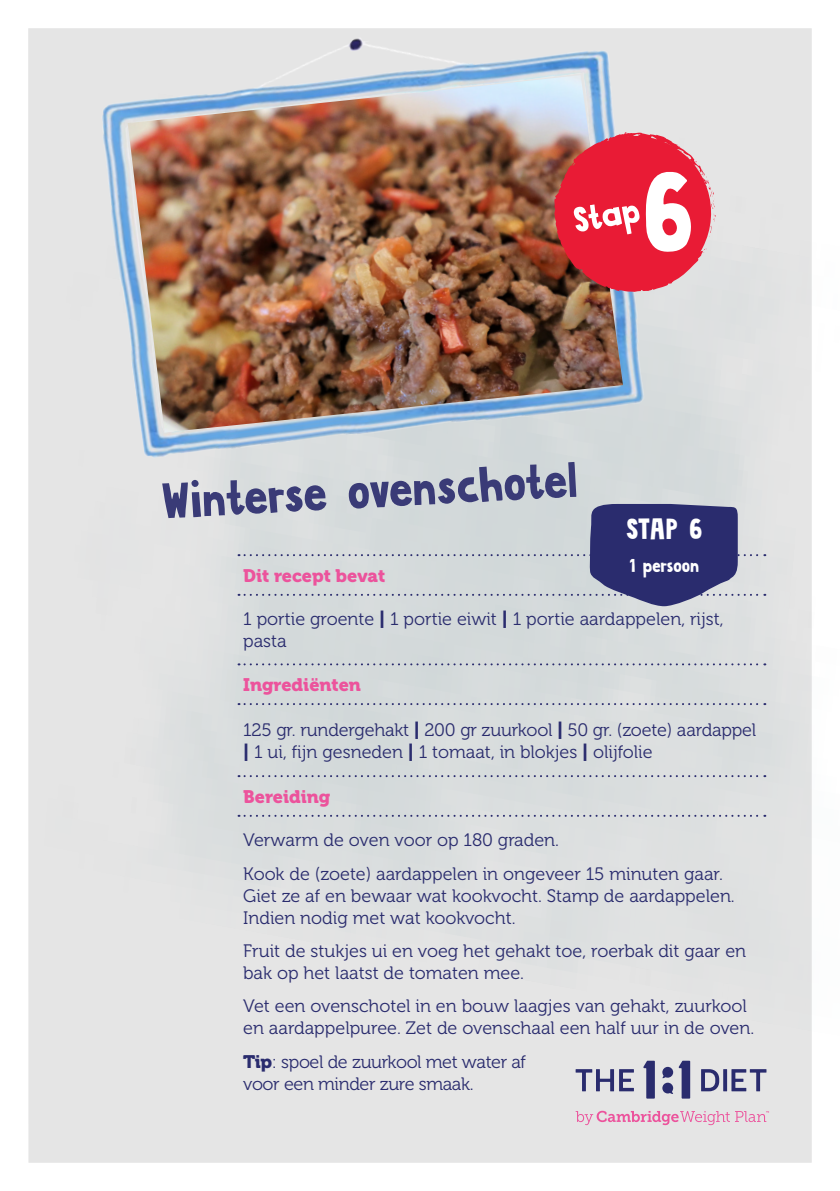
<style>
.page{position:relative;width:840px;height:1191px;background:#fff}
.page>*{position:absolute;margin:0;border:0;box-sizing:border-box;transform-origin:0 0}
.t1{font:700 110.2px "Aniara";color:#fff}
.Stappen{font:700 48px "Aniara";color:#3a3b77}
.sub_titel_recept{font:700 28px "Aniara";color:#fff}
.Bodytekst{font:18px/22px "Museo 300";color:#2a2c6e}
.Bodytekst-2{font:18px/22px "Museo 300";letter-spacing:-.02em;color:#2a2c6e}
.Body_PURPLE{font:18px "Museo 900";color:#ec539c}
.sub_titel_recept-2{font:700 18px "Aniara";color:#fff}
.s1{font-family:"Museo 900"}
</style>
<div class="page">
<img style="left:28px;top:28px;width:784px;height:1135px">
<svg style="left:238px;top:663px;width:527px;height:2px"></svg>
<svg style="left:238px;top:703px;width:527px;height:2px"></svg>
<svg style="left:238px;top:775px;width:527px;height:2px"></svg>
<svg style="left:238px;top:815px;width:527px;height:2px"></svg>
<img style="left:74px;top:28px;width:593px;height:461px">
<img style="left:128px;top:75px;width:494px;height:357px">
<svg style="left:546px;top:125px;width:175px;height:175px;background:#d6515e"></svg>
<svg style="left:238px;top:504px;width:527px;height:102px;background:#aaafc0"></svg>
<svg style="left:700px;top:1069px;width:18px;height:22px"></svg>
<svg style="left:722px;top:1069px;width:4px;height:22px"></svg>
<svg style="left:731px;top:1069px;width:35px;height:22px"></svg>
<svg style="left:678px;top:1060px;width:11px;height:38px"></svg>
<svg style="left:642px;top:1060px;width:12px;height:38px"></svg>
<svg style="left:662px;top:1066px;width:10px;height:28px"></svg>
<svg style="left:575px;top:1069px;width:58px;height:22px"></svg>
<svg style="left:575px;top:1110px;width:193px;height:15px;background:#e6c1d3"></svg>
<p class="t1" style="left:641px;top:142px;width:55px">6</p>
<p class="Stappen" style="left:160px;top:470px;width:417px;rotate:-3deg">Winterse ovenschotel</p>
<p class="sub_titel_recept" style="left:625px;top:511px;width:78px">STAP 6</p>
<p class="sub_titel_recept-2" style="left:629px;top:554px;width:71px">1 persoon</p>
<p class="Body_PURPLE" style="left:243px;top:565px;width:143px">Dit recept bevat</p>
<p class="Bodytekst" style="left:243px;top:608px;width:482px">1 portie groente <span class="s1">|</span> 1 portie eiwit <span class="s1">|</span> 1 portie aardappelen, rijst, pasta</p>
<p class="Body_PURPLE" style="left:243px;top:674px;width:119px">Ingrediënten</p>
<p class="Bodytekst" style="left:243px;top:719px;width:514px">125 gr. rundergehakt <span class="s1">|</span> 200 gr zuurkool <span class="s1">|</span> 50 gr. (zoete) aardappel <span class="s1">|</span> 1 ui, fijn gesneden <span class="s1">|</span> 1 tomaat, in blokjes <span class="s1">|</span> olijfolie</p>
<p class="Body_PURPLE" style="left:243px;top:786px;width:89px">Bereiding</p>
<p class="Bodytekst" style="left:243px;top:829px;width:317px">Verwarm de oven voor op 180 graden.</p>
<p class="Bodytekst" style="left:243px;top:863px;width:493px">Kook de (zoete) aardappelen in ongeveer 15 minuten gaar.<br>Giet ze af en bewaar wat kookvocht. Stamp de aardappelen.<br>Indien nodig met wat kookvocht.</p>
<p class="Bodytekst" style="left:243px;top:940px;width:504px">Fruit de stukjes ui en voeg het gehakt toe, roerbak dit gaar en bak op het laatst de tomaten mee.</p>
<p class="Bodytekst" style="left:243px;top:995px;width:512px">Vet een ovenschotel in en bouw laagjes van gehakt, zuurkool en aardappelpuree. Zet de ovenschaal een half uur in de oven.</p>
<p class="Bodytekst-2" style="left:243px;top:1051px;width:284px"><span class="s1">Tip</span>: spoel de zuurkool met water af voor een minder zure smaak.</p>
</div>
